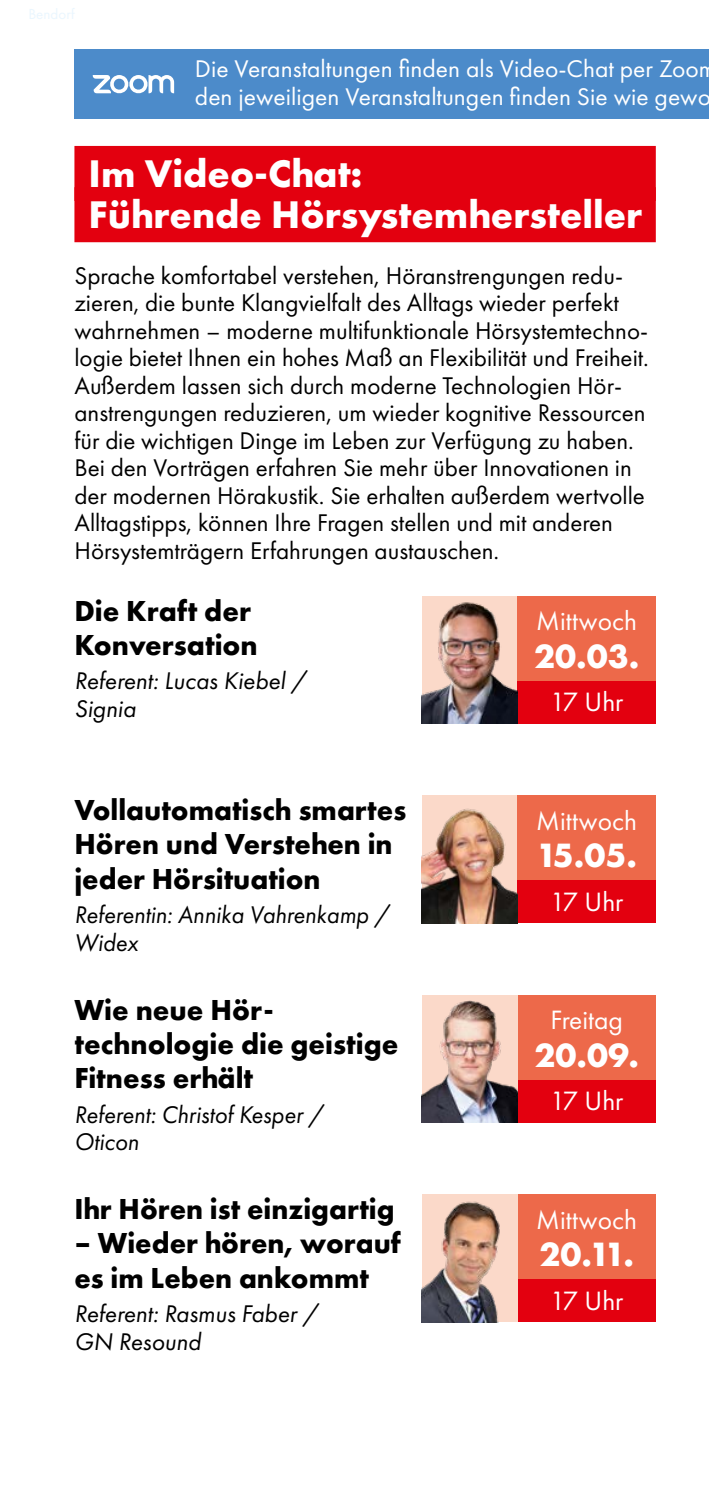
<style>
.page{position:relative;width:709px;height:1489px;background:#fff}
.page>*{position:absolute;margin:0;border:0;box-sizing:border-box;transform-origin:0 0}
.t1{font:700 40px/41.2px "Futura PT";color:#fff}
.t2{font:700 35px "Futura PT";color:#fff}
.t3{font:700 30px/34.5px "Futura PT";color:#000}
.t4{font:27.5px "Futura PT";color:#fff}
.t5{font:25px/27.5px "Futura PT";color:#000}
.t6{font:italic 25px/27.5px "Futura PT";color:#000}
.t7{font:25px/27.5px "Futura PT";color:#fff}
</style>
<div class="page">
<div style="left:74px;top:146px;width:582px;height:55px;background:#e3000f"></div>
<div style="left:74px;top:187px;width:582px;height:55px;background:#e3000f"></div>
<div style="left:74px;top:50px;width:635px;height:69px;background:#4c8bca"></div>
<svg style="left:93px;top:75px;width:81px;height:19px"></svg>
<div style="left:422px;top:596px;width:95px;height:127px;background:#fbd9c9"></div>
<div style="left:517px;top:596px;width:139px;height:85px;background:#ed694a"></div>
<div style="left:517px;top:681px;width:139px;height:42px;background:#e3000f"></div>
<img style="left:422px;top:602px;width:95px;height:121px">
<div style="left:517px;top:795px;width:139px;height:85px;background:#ed694a"></div>
<div style="left:517px;top:880px;width:139px;height:43px;background:#e3000f"></div>
<img style="left:422px;top:795px;width:95px;height:128px">
<div style="left:517px;top:995px;width:139px;height:85px;background:#ed694a"></div>
<div style="left:517px;top:1080px;width:139px;height:42px;background:#e3000f"></div>
<div style="left:422px;top:995px;width:95px;height:127px;background:#fbd9c9"></div>
<img style="left:422px;top:1000px;width:95px;height:122px">
<div style="left:517px;top:1194px;width:139px;height:85px;background:#ed694a"></div>
<div style="left:517px;top:1279px;width:139px;height:42px;background:#e3000f"></div>
<img style="left:422px;top:1194px;width:95px;height:127px">
<p class="t7" style="left:195px;top:55px;width:523px">Die Veranstaltungen finden als Video-Chat per Zoom den jeweiligen Veranstaltungen finden Sie wie gewo</p>
<h1 class="t1" style="left:89px;top:152px;width:555px">Im Video-Chat:<br>Führende Hörsystemhersteller</h1>
<p class="t5" style="left:74px;top:261px;width:576px">Sprache komfortabel verstehen, Höranstrengungen redu&shy;zieren, die bunte Klangvielfalt des Alltags wieder perfekt wahrnehmen – moderne multifunktionale Hörsystemtechno&shy;logie bietet Ihnen ein hohes Maß an Flexibilität und Freiheit.<br>Außerdem lassen sich durch moderne Technologien Hör&shy;anstrengungen reduzieren, um wieder kognitive Ressourcen für die wichtigen Dinge im Leben zur Verfügung zu haben.<br>Bei den Vorträgen erfahren Sie mehr über Innovationen in der modernen Hörakustik. Sie erhalten außerdem wertvolle Alltagstipps, können Ihre Fragen stellen und mit anderen Hörsystemträgern Erfahrungen austauschen.</p>
<p class="t3" style="left:74px;top:592px;width:185px">Die Kraft der<br>Konversation</p>
<p class="t6" style="left:74px;top:667px;width:233px">Referent: Lucas Kiebel /<br>Signia</p>
<p class="t4" style="left:536px;top:605px;width:102px">Mittwoch</p>
<h2 class="t2" style="left:534px;top:633px;width:107px">20.03.</h2>
<p class="t4" style="left:550px;top:685px;width:75px">17 Uhr</p>
<p class="t3" style="left:74px;top:792px;width:333px">Vollautomatisch smartes<br>Hören und Verstehen in jeder Hörsituation</p>
<p class="t6" style="left:74px;top:901px;width:316px">Referentin: Annika Vahrenkamp /<br>Widex</p>
<p class="t3" style="left:74px;top:991px;width:325px">Wie neue Hör&shy;technologie die geistige<br>Fitness erhält</p>
<p class="t6" style="left:74px;top:1100px;width:250px">Referent: Christof Kesper /<br>Oticon</p>
<p class="t3" style="left:74px;top:1190px;width:322px">Ihr Hören ist einzigartig</p>
<p class="t3" style="left:74px;top:1225px;width:328px">– Wieder hören, worauf es im Leben ankommt</p>
<p class="t6" style="left:74px;top:1299px;width:245px">Referent: Rasmus Faber /<br>GN Resound</p>
<p class="t4" style="left:536px;top:804px;width:102px">Mittwoch</p>
<h2 class="t2" style="left:536px;top:833px;width:102px">15.05.</h2>
<p class="t4" style="left:550px;top:885px;width:75px">17 Uhr</p>
<p class="t4" style="left:550px;top:1003px;width:74px">Freitag</p>
<h2 class="t2" style="left:534px;top:1032px;width:106px">20.09.</h2>
<p class="t4" style="left:550px;top:1084px;width:75px">17 Uhr</p>
<p class="t4" style="left:536px;top:1203px;width:102px">Mittwoch</p>
<h2 class="t2" style="left:539px;top:1231px;width:96px">20.11.</h2>
<p class="t4" style="left:550px;top:1283px;width:75px">17 Uhr</p>
</div>
